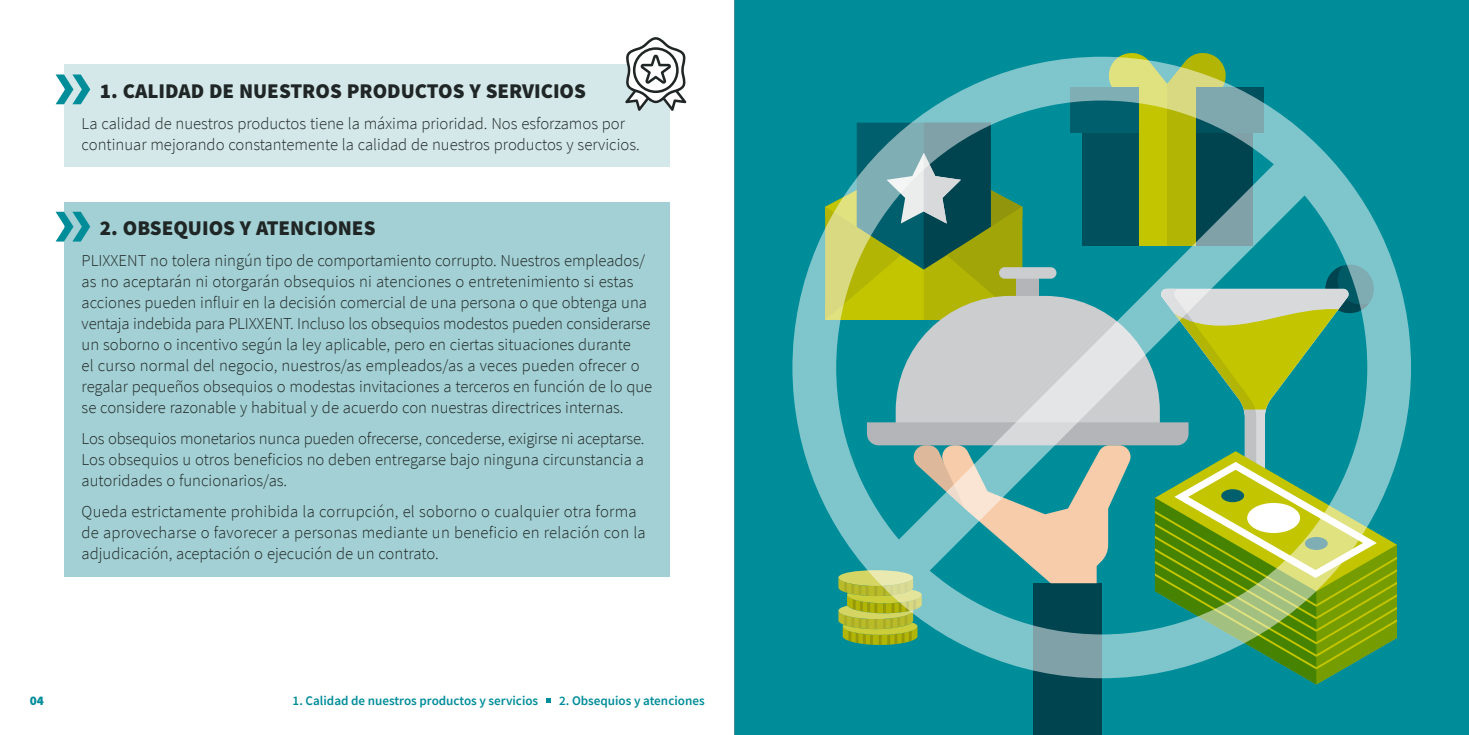
<style>
.page{position:relative;width:1469px;height:735px;background:#fff}
.page>*{position:absolute;margin:0;border:0;box-sizing:border-box;transform-origin:0 0}
.t1{font:900 21px "Source Sans Pro";color:#1f2625}
.t2{font:300 16.62px/21px "Source Sans Pro";color:#1f2625}
.t3{font:600 13.12px "Source Sans Pro";color:#008d9a}
.t4{font:900 13.12px "Source Sans Pro";color:#008d9a}
</style>
<div class="page">
<div style="left:734px;top:0;width:734px;height:734px;background:#008d9a"></div>
<div style="left:64px;top:64px;width:606px;height:103px;background:#d4e8ea"></div>
<svg style="left:56px;top:74px;width:34px;height:30px"></svg>
<svg style="left:625px;top:37px;width:61px;height:74px"></svg>
<svg style="left:1107px;top:53px;width:109px;height:4px"></svg>
<div style="left:1033px;top:583px;width:69px;height:151px;background:#004450"></div>
<svg style="left:792px;top:57px;width:618px;height:620px"></svg>
<div style="left:64px;top:202px;width:606px;height:374px;background:#a3d0d4"></div>
<svg style="left:56px;top:212px;width:34px;height:29px"></svg>
<svg style="left:546px;top:698px;width:5px;height:5px"></svg>
<hr style="left:734px;top:0;width:1px;height:734px;background:#85878b">
<p class="t1" style="left:100px;top:76px;width:487px">1. CALIDAD DE NUESTROS PRODUCTOS Y SERVICIOS</p>
<p class="t2" style="left:82px;top:113px;width:559px">La calidad de nuestros productos tiene la máxima prioridad. Nos esforzamos por continuar mejorando constantemente la calidad de nuestros productos y servicios.</p>
<p class="t1" style="left:100px;top:213px;width:277px">2. OBSEQUIOS Y ATENCIONES</p>
<p class="t2" style="left:82px;top:250px;width:572px">PLIXXENT no tolera ningún tipo de comportamiento corrupto. Nuestros empleados/ as no aceptarán ni otorgarán obsequios ni atenciones o entretenimiento si estas acciones pueden influir en la decisión comercial de una persona o que obtenga una ventaja indebida para PLIXXENT. Incluso los obsequios modestos pueden considerarse un soborno o incentivo según la ley aplicable, pero en ciertas situaciones durante<br>el curso normal del negocio, nuestros/as empleados/as a veces pueden ofrecer o regalar pequeños obsequios o modestas invitaciones a terceros en función de lo que se considere razonable y habitual y de acuerdo con nuestras directrices internas.</p>
<p class="t2" style="left:82px;top:428px;width:564px;text-align:justify">Los obsequios monetarios nunca pueden ofrecerse, concederse, exigirse ni aceptarse.<br>Los obsequios u otros beneficios no deben entregarse bajo ninguna circunstancia a autoridades o funcionarios/as.</p>
<p class="t2" style="left:82px;top:500px;width:565px">Queda estrictamente prohibida la corrupción, el soborno o cualquier otra forma de aprovecharse o favorecer a personas mediante un beneficio en relación con la adjudicación, aceptación o ejecución de un contrato.</p>
<p class="t4" style="left:30px;top:691px;width:16px">04</p>
<p class="t3" style="left:293px;top:691px;width:247px">1. Calidad de nuestros productos y servicios</p>
<p class="t3" style="left:559px;top:691px;width:147px">2. Obsequios y atenciones</p>
</div>
